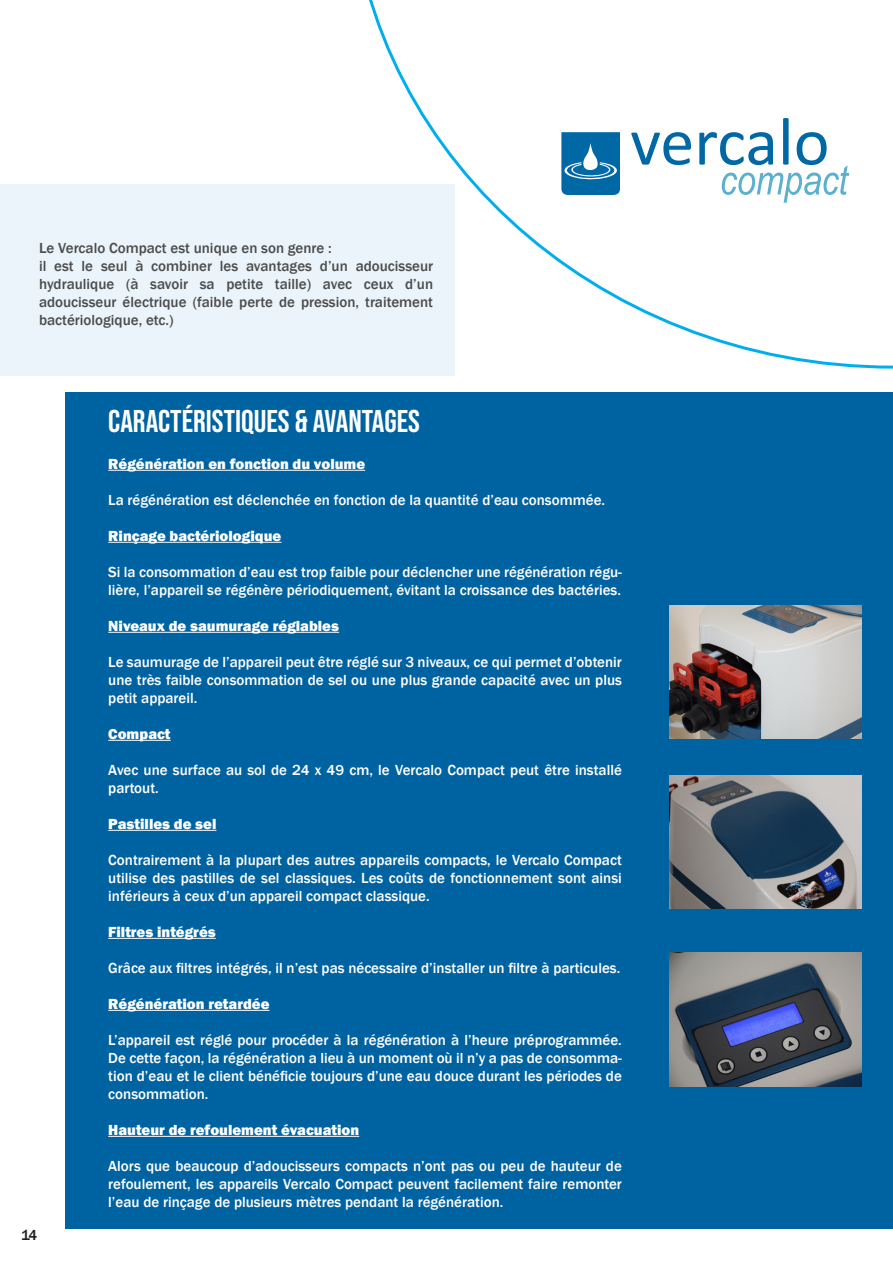
<style>
.page{position:relative;width:893px;height:1263px;background:#fff}
.page>*{position:absolute;margin:0;border:0;box-sizing:border-box;transform-origin:0 0}
.t1{font:31.5px "Bebas Neue";color:#fff}
.t2{font:500 15px/18px "Franklin Gothic";color:#fff;text-align:justify}
.t3{font:500 15px/18px "Franklin Gothic";color:#4b4c4d;text-align:justify}
.t4{font:800 15px "Franklin Gothic";color:#fff}
.t5{font:500 15px "Franklin Gothic";color:#231f20}
</style>
<div class="page">
<svg style="left:369px;top:0;width:524px;height:369px"></svg>
<div style="left:66px;top:392px;width:827px;height:837px;background:#0063a1"></div>
<div style="left:0;top:184px;width:454px;height:191px;background:#ebf4fa"></div>
<img style="left:670px;top:775px;width:191px;height:134px">
<img style="left:670px;top:953px;width:191px;height:133px">
<img style="left:670px;top:605px;width:191px;height:134px">
<svg style="left:561px;top:132px;width:59px;height:63px;background:#207baf"></svg>
<svg style="left:631px;top:132px;width:60px;height:33px"></svg>
<svg style="left:699px;top:118px;width:150px;height:85px"></svg>
<hr style="left:108px;top:470px;width:257px;height:1px;background:#fff">
<hr style="left:108px;top:542px;width:173px;height:1px;background:#fff">
<hr style="left:108px;top:632px;width:231px;height:1px;background:#fff">
<hr style="left:108px;top:740px;width:63px;height:1px;background:#fff">
<hr style="left:108px;top:830px;width:108px;height:1px;background:#fff">
<hr style="left:108px;top:938px;width:108px;height:1px;background:#fff">
<hr style="left:108px;top:1010px;width:162px;height:1px;background:#fff">
<hr style="left:108px;top:1136px;width:251px;height:1px;background:#fff">
<p class="t3" style="left:39px;top:239px;width:294px">Le Vercalo Compact est unique en son genre :</p>
<p class="t3" style="left:39px;top:257px;width:396px">il est le seul à combiner les avantages d’un adoucisseur hydraulique (à savoir sa petite taille) avec ceux d’un adoucisseur électrique (faible perte de pression, traitement bactériologique, etc.)</p>
<p class="t5" style="left:21px;top:1225px;width:17px">14</p>
<p class="t1" style="left:108px;top:403px;width:313px">CARACTÉRISTIQUES &amp; AVANTAGES</p>
<p class="t4" style="left:108px;top:454px;width:258px">Régénération en fonction du volume</p>
<p class="t2" style="left:108px;top:491px;width:498px">La régénération est déclenchée en fonction de la quantité d’eau consommée.</p>
<p class="t4" style="left:108px;top:526px;width:175px">Rinçage bactériologique</p>
<p class="t2" style="left:108px;top:563px;width:515px">Si la consommation d’eau est trop faible pour déclencher une régénération régu&shy;lière, l’appareil se régénère périodiquement, évitant la croissance des bactéries.</p>
<p class="t4" style="left:108px;top:616px;width:232px">Niveaux de saumurage réglables</p>
<p class="t2" style="left:108px;top:653px;width:515px">Le saumurage de l’appareil peut être réglé sur 3 niveaux, ce qui permet d’obtenir une très faible consommation de sel ou une plus grande capacité avec un plus petit appareil.</p>
<p class="t4" style="left:108px;top:724px;width:64px">Compact</p>
<p class="t2" style="left:108px;top:761px;width:515px">Avec une surface au sol de 24 x 49 cm, le Vercalo Compact peut être installé partout.</p>
<p class="t4" style="left:108px;top:814px;width:110px">Pastilles de sel</p>
<p class="t2" style="left:108px;top:851px;width:515px">Contrairement à la plupart des autres appareils compacts, le Vercalo Compact utilise des pastilles de sel classiques. Les coûts de fonctionnement sont ainsi inférieurs à ceux d’un appareil compact classique.</p>
<p class="t4" style="left:108px;top:922px;width:109px">Filtres intégrés</p>
<p class="t2" style="left:108px;top:959px;width:514px">Grâce aux filtres intégrés, il n’est pas nécessaire d’installer un filtre à particules.</p>
<p class="t4" style="left:108px;top:994px;width:163px">Régénération retardée</p>
<p class="t2" style="left:108px;top:1031px;width:515px">L’appareil est réglé pour procéder à la régénération à l’heure préprogrammée.<br>De cette façon, la régénération a lieu à un moment où il n’y a pas de consomma&shy;tion d’eau et le client bénéficie toujours d’une eau douce durant les périodes de consommation.</p>
<p class="t4" style="left:108px;top:1120px;width:252px">Hauteur de refoulement évacuation</p>
<p class="t2" style="left:108px;top:1157px;width:515px">Alors que beaucoup d’adoucisseurs compacts n’ont pas ou peu de hauteur de refoulement, les appareils Vercalo Compact peuvent facilement faire remonter l’eau de rinçage de plusieurs mètres pendant la régénération.</p>
</div>
